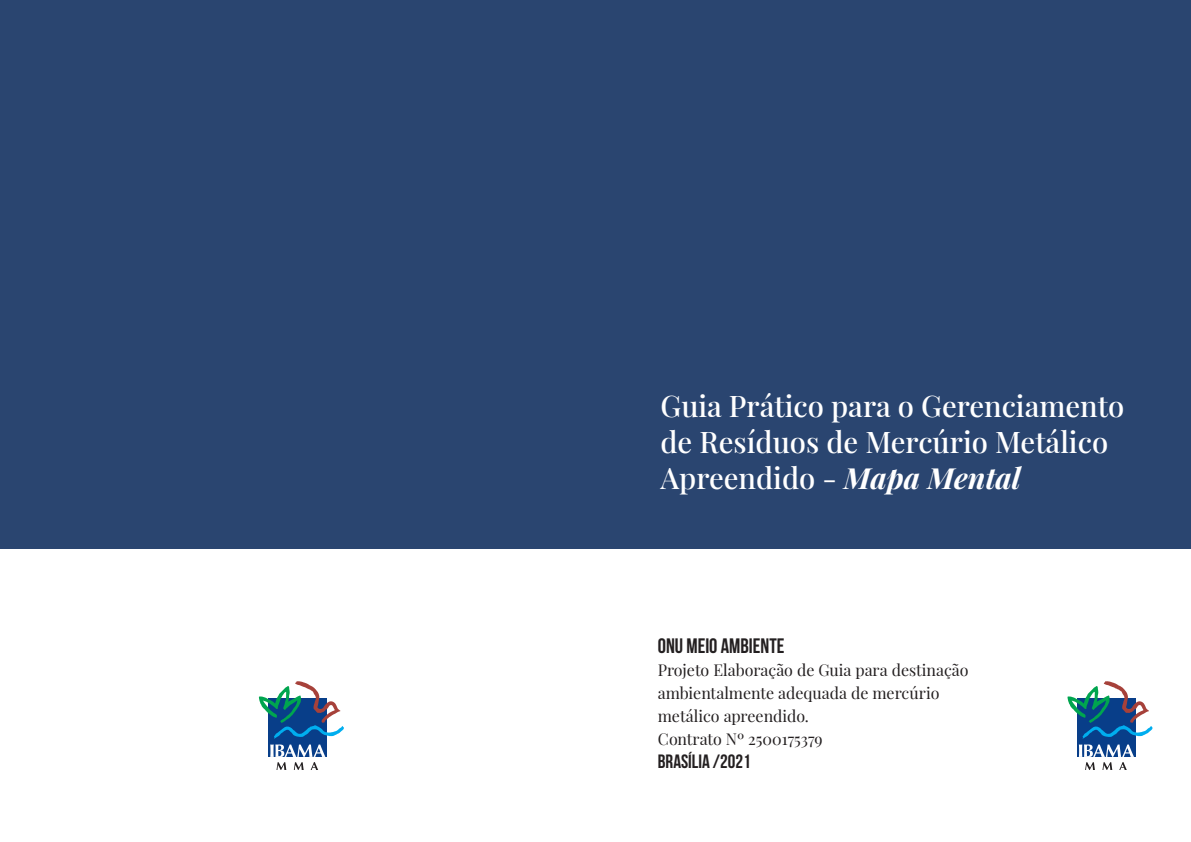
<style>
.page{position:relative;width:1191px;height:842px;background:#fff}
.page>*{position:absolute;margin:0;border:0;box-sizing:border-box;transform-origin:0 0}
.t1{font:500 29.2px/36px "Playfair Display";color:#fff}
.t2{font:700 20.8px "Bebas Neue";color:#231f20}
.t3{font:700 19.2px "Bebas Neue";color:#231f20}
.t4{font:16px/23px "Playfair Display";color:#231f20}
.s1{font-weight:700;font-style:italic}
</style>
<div class="page">
<div style="left:0;top:0;width:1191px;height:548px;background:#2a4570"></div>
<svg style="left:1067px;top:681px;width:85px;height:89px"></svg>
<svg style="left:259px;top:681px;width:85px;height:89px"></svg>
<h1 class="t1" style="left:660px;top:390px;width:465px">Guia Prático para o Gerenciamento de Resíduos de Mercúrio Metálico<br>Apreendido - <span class="s1">Mapa Mental</span></h1>
<h2 class="t2" style="left:658px;top:633px;width:128px">ONU MEIO AMBIENTE</h2>
<p class="t4" style="left:658px;top:659px;width:312px">Projeto Elaboração de Guia para destinação ambientalmente adequada de mercúrio metálico apreendido.<br>Contrato Nº 2500175379</p>
<p class="t3" style="left:658px;top:750px;width:94px">BRASÍLIA /2021</p>
</div>
